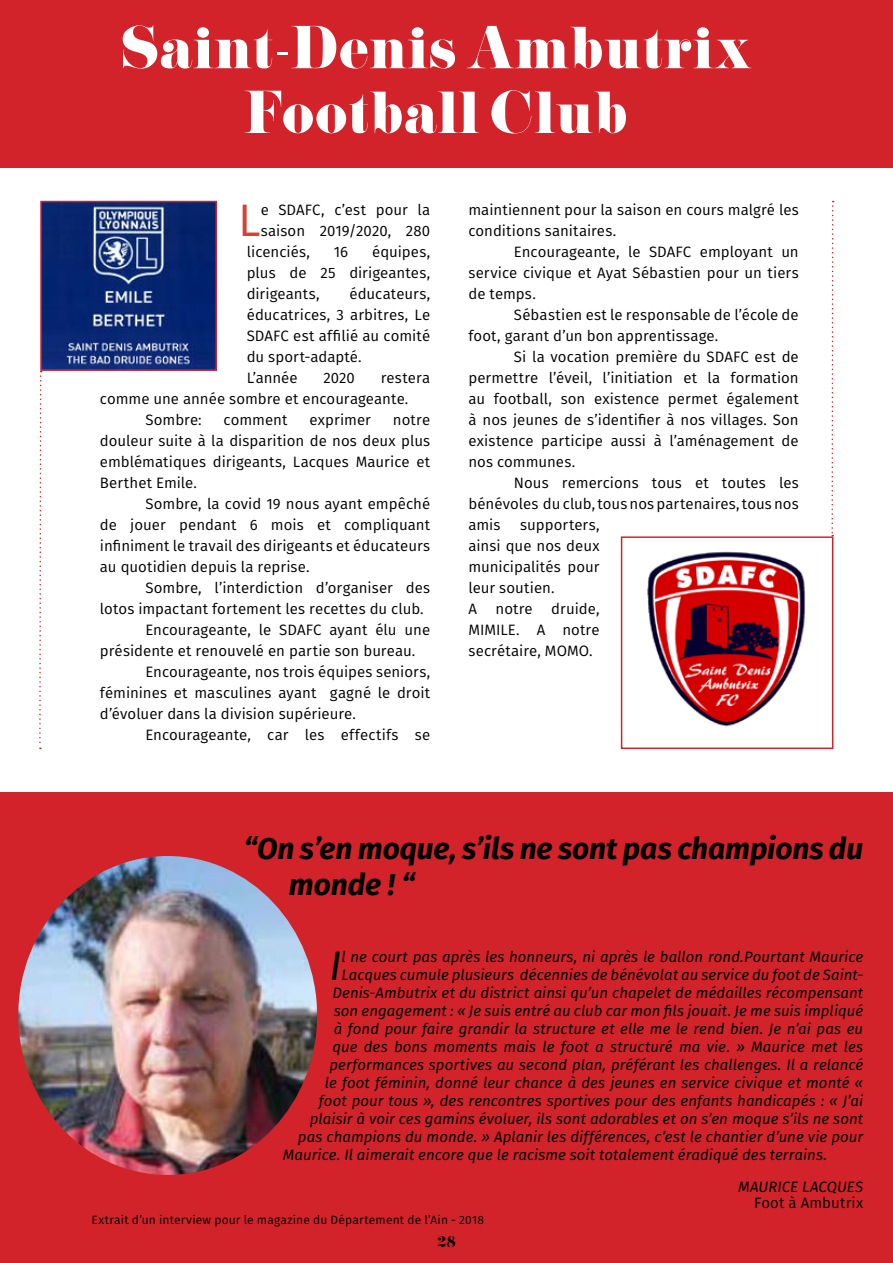
<style>
.page{position:relative;width:893px;height:1263px;background:#fff}
.page>*{position:absolute;margin:0;border:0;box-sizing:border-box;transform-origin:0 0}
.t1{font:54px/64.8px "Pistilli";color:#fff;text-align:center}
.t2{font:45.45px "Fira Sans";color:#d54134}
.t3{font:italic 41.1px "Fira Sans";color:#000}
.t4{font:italic 700 30px/36px "Fira Sans";letter-spacing:-.005em;color:#000}
.t5{font:15px/21px "Fira Sans";letter-spacing:.005em;color:#000;text-align:justify}
.t6{font:italic 15px "Fira Sans";letter-spacing:.005em;color:#000}
.t7{font:15px "Pistilli";color:#000}
.t8{font:12px "Fira Sans";letter-spacing:.015em;color:#000}
</style>
<div class="page">
<div style="left:0;top:0;width:893px;height:167px;background:#d2232a"></div>
<img style="left:647px;top:551px;width:159px;height:176px">
<div style="left:621px;top:536px;width:212px;height:213px;border:2px solid #d2232a"></div>
<img style="left:43px;top:204px;width:171px;height:164px">
<div style="left:40px;top:201px;width:177px;height:170px;border:2px solid #d2232a"></div>
<div style="left:0;top:792px;width:893px;height:471px;background:#d2232a"></div>
<img style="left:18px;top:856px;width:299px;height:319px">
<svg style="left:39px;top:371px;width:3px;height:378px"></svg>
<svg style="left:831px;top:201px;width:3px;height:335px"></svg>
<h1 class="t1" style="left:120px;top:15px;width:634px">Saint-Denis Ambutrix<br>Football Club</h1>
<h2 class="t2" style="left:238px;top:186px;width:24px">L</h2>
<p class="t5" style="left:261px;top:199px;width:171px">e SDAFC, c’est pour la</p>
<p class="t5" style="left:261px;top:220px;width:171px">saison 2019/2020, 280</p>
<p class="t5" style="left:247px;top:241px;width:65px">licenciés,</p>
<p class="t5" style="left:334px;top:241px;width:16px">16</p>
<p class="t5" style="left:247px;top:241px;width:185px;text-indent:125px">équipes, plus de 25 dirigeantes, dirigeants,</p>
<p class="t5" style="left:247px;top:283px;width:185px;text-align:left;text-indent:103px">éducateurs, éducatrices, 3 arbitres, Le<br>SDAFC est affilié au comité du sport-adapté.<br>L’année</p>
<p class="t5" style="left:323px;top:367px;width:33px">2020</p>
<p class="t5" style="left:381px;top:367px;width:51px">restera</p>
<p class="t5" style="left:100px;top:388px;width:310px">comme une année sombre et encourageante.</p>
<p class="t5" style="left:145px;top:409px;width:58px">Sombre:</p>
<p class="t5" style="left:224px;top:409px;width:65px">comment</p>
<p class="t5" style="left:309px;top:409px;width:63px">exprimer</p>
<p class="t5" style="left:100px;top:409px;width:332px;text-indent:293px">notre douleur suite à la disparition de nos deux plus emblématiques dirigeants, Lacques Maurice et Berthet Emile.</p>
<p class="t5" style="left:100px;top:493px;width:332px;text-indent:45px">Sombre, la covid 19 nous ayant empêché de jouer pendant 6 mois et compliquant infiniment le travail des dirigeants et éducateurs au quotidien depuis la reprise.</p>
<p class="t5" style="left:145px;top:577px;width:286px">Sombre, l’interdiction d’organiser des</p>
<p class="t5" style="left:100px;top:598px;width:325px">lotos impactant fortement les recettes du club.</p>
<p class="t5" style="left:145px;top:619px;width:286px">Encourageante, le SDAFC ayant élu une</p>
<p class="t5" style="left:100px;top:640px;width:317px">présidente et renouvelé en partie son bureau.</p>
<p class="t5" style="left:145px;top:661px;width:286px">Encourageante, nos trois équipes seniors,</p>
<p class="t5" style="left:100px;top:682px;width:332px">féminines et masculines ayant gagné le droit</p>
<p class="t5" style="left:100px;top:703px;width:258px">d’évoluer dans la division supérieure.</p>
<p class="t5" style="left:145px;top:724px;width:286px">Encourageante, car les effectifs se</p>
<p class="t5" style="left:468px;top:199px;width:332px">maintiennent pour la saison en cours malgré les conditions sanitaires.</p>
<p class="t5" style="left:468px;top:241px;width:332px;text-indent:45px">Encourageante, le SDAFC employant un service civique et Ayat Sébastien pour un tiers de temps.</p>
<p class="t5" style="left:468px;top:304px;width:332px;text-indent:45px">Sébastien est le responsable de l’école de foot, garant d’un bon apprentissage.</p>
<p class="t5" style="left:468px;top:346px;width:332px;text-indent:45px">Si la vocation première du SDAFC est de permettre l’éveil, l’initiation et la formation au football, son existence permet également à nos jeunes de s’identifier à nos villages. Son existence participe aussi à l’aménagement de nos communes.</p>
<p class="t5" style="left:468px;top:472px;width:332px;text-indent:45px">Nous remercions tous et toutes les bénévoles du club, tous nos partenaires, tous nos amis</p>
<p class="t5" style="left:468px;top:514px;width:133px;text-align:left;text-indent:52px">supporters, ainsi que nos deux municipalités pour leur soutien.<br>A notre druide,<br>MIMILE. A notre secrétaire, MOMO.</p>
<h3 class="t4" style="left:289px;top:828px;width:576px;text-indent:-45px">“On s’en moque, s’ils ne sont pas champions du monde ! “</h3>
<h3 class="t3" style="left:329px;top:934px;width:14px">I</h3>
<p class="t6" style="left:341px;top:945px;width:523px">l ne court pas après les honneurs, ni après le ballon rond.Pourtant Maurice</p>
<p class="t6" style="left:341px;top:963px;width:523px">Lacques cumule plusieurs décennies de bénévolat au service du foot de Saint-</p>
<p class="t6" style="left:332px;top:981px;width:532px">Denis-Ambutrix et du district ainsi qu’un chapelet de médailles récompensant</p>
<p class="t6" style="left:334px;top:999px;width:531px">son engagement : « Je suis entré au club car mon fils jouait. Je me suis impliqué</p>
<p class="t6" style="left:334px;top:1017px;width:531px">à fond pour faire grandir la structure et elle me le rend bien. Je n’ai pas eu</p>
<p class="t6" style="left:332px;top:1035px;width:532px">que des bons moments mais le foot a structuré ma vie. » Maurice met les</p>
<p class="t6" style="left:329px;top:1053px;width:535px">performances sportives au second plan, préférant les challenges. Il a relancé</p>
<p class="t6" style="left:325px;top:1071px;width:540px">le foot féminin, donné leur chance à des jeunes en service civique et monté «</p>
<p class="t6" style="left:319px;top:1089px;width:546px">foot pour tous », des rencontres sportives pour des enfants handicapés : « J’ai</p>
<p class="t6" style="left:310px;top:1107px;width:555px">plaisir à voir ces gamins évoluer, ils sont adorables et on s’en moque s’ils ne sont</p>
<p class="t6" style="left:298px;top:1125px;width:567px">pas champions du monde. » Aplanir les différences, c’est le chantier d’une vie pour</p>
<p class="t6" style="left:283px;top:1143px;width:546px">Maurice. Il aimerait encore que le racisme soit totalement éradiqué des terrains.</p>
<p class="t6" style="left:738px;top:1175px;width:127px">MAURICE LACQUES</p>
<p class="t5" style="left:754px;top:1192px;width:111px">Foot à Ambutrix</p>
<p class="t8" style="left:91px;top:1211px;width:394px">Extrait d’un interview pour le magazine du Département de l’Ain - 2018</p>
<p class="t7" style="left:437px;top:1231px;width:20px">28</p>
<p class="t7" style="left:437px;top:1234px;width:20px">28</p>
</div>
